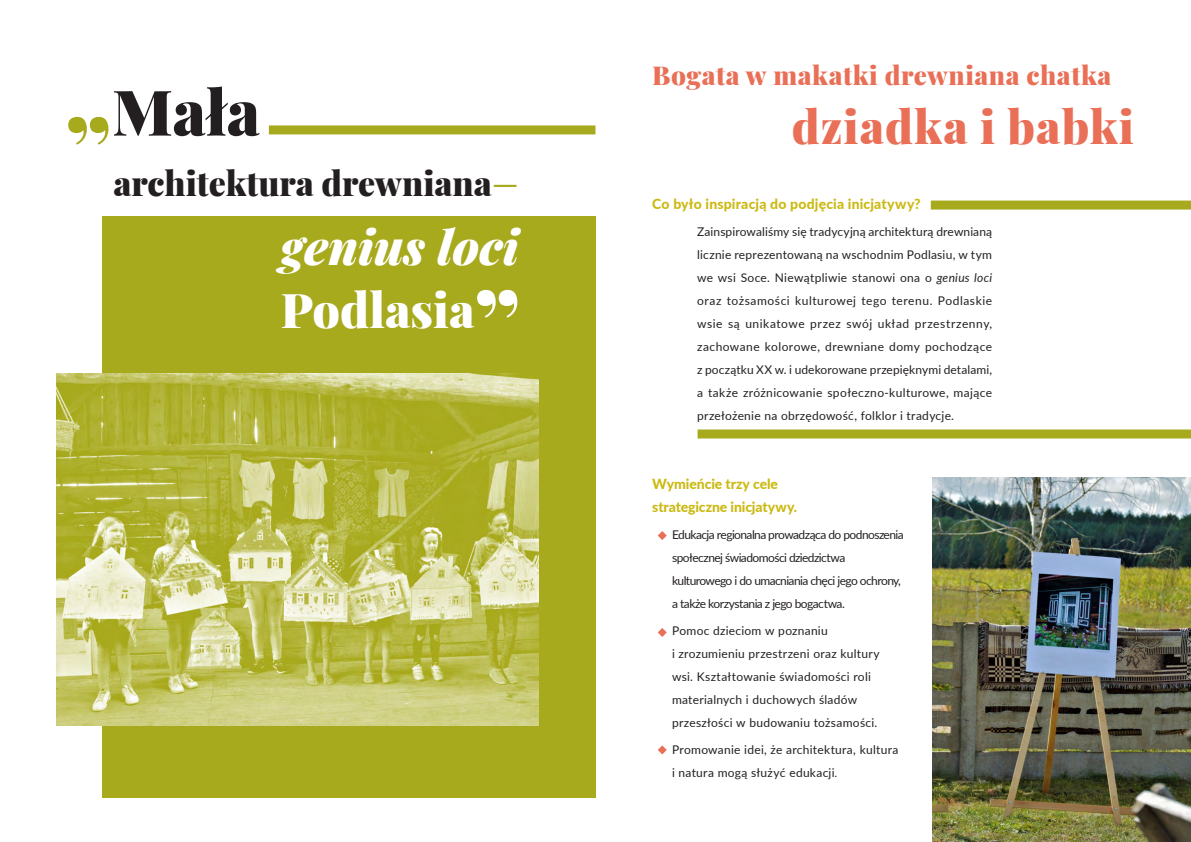
<style>
.page{position:relative;width:1191px;height:842px;background:#fff}
.page>*{position:absolute;margin:0;border:0;box-sizing:border-box;transform-origin:0 0}
.t1{font:900 63px "Playfair Display";color:#231f20}
.t2{font:italic 900 48px/63px "Playfair Display";color:#fff}
.t3{font:900 46px "Playfair Display";letter-spacing:.02em;color:#e96f57}
.t4{font:900 34px "Playfair Display";color:#231f20}
.t5{font:900 26px "Playfair Display";letter-spacing:.02em;color:#e96f57}
.t6{font:800 14px/23px "Lato";letter-spacing:.005em;color:#cbb911}
.t7{font:12px/23px "Lato";letter-spacing:.02em;color:#231f20}
.t8{font:12px/23px "Lato";letter-spacing:-.05em;color:#231f20}
.s1{font-size:94px;color:#a7aa1d}
.s2{font-family:"Lato";font-weight:400;color:#a7aa1d}
.s3{font-style:normal}
.s4{font-style:normal;font-size:94px}
.s5{font-style:italic}
.s6{font-family:"Roboto"}
</style>
<div class="page">
<div style="left:102px;top:217px;width:493px;height:581px;background:#a7aa1d"></div>
<div style="left:269px;top:125px;width:326px;height:9px;background:#a7aa1d"></div>
<img style="left:933px;top:478px;width:258px;height:364px">
<img style="left:57px;top:373px;width:482px;height:353px">
<div style="left:697px;top:429px;width:494px;height:9px;background:#a7aa1d"></div>
<svg style="left:658px;top:531px;width:9px;height:9px"></svg>
<div style="left:930px;top:201px;width:261px;height:9px;background:#a7aa1d"></div>
<svg style="left:658px;top:628px;width:9px;height:9px"></svg>
<svg style="left:658px;top:745px;width:9px;height:9px"></svg>
<h1 class="t1" style="left:64px;top:62px;width:197px"><span class="s1">„</span>Mała</h1>
<h3 class="t4" style="left:113px;top:156px;width:407px">architektura drewniana<span class="s2">—</span></h3>
<h2 class="t2" style="left:281px;top:210px;width:241px">genius loci<br><span class="s3">Podlasia</span><span class="s4">”</span></h2>
<h3 class="t5" style="left:652px;top:55px;width:460px">Bogata w makatki drewniana chatka</h3>
<h3 class="t3" style="left:792px;top:90px;width:344px">dziadka i babki</h3>
<p class="t6" style="left:652px;top:192px;width:270px">Co było inspiracją do podjęcia inicjatywy?</p>
<p class="t7" style="left:697px;top:219px;width:296px;text-align:justify">Zainspirowaliśmy się tradycyjną architekturą drewnianą licznie reprezentowaną na wschodnim Podlasiu, w tym we wsi Soce. Niewątpliwie stanowi ona o <span class="s5">genius loci </span>oraz tożsamości kulturowej tego terenu. Podlaskie wsie są unikatowe przez swój układ przestrzenny, zachowane kolorowe, drewniane domy pochodzące z początku XX w. i udekorowane przepięknymi detalami, a także zróżnicowanie społeczno-kulturowe, mające przełożenie na obrzędowość, folklor i tradycje.</p>
<p class="t6" style="left:652px;top:472px;width:146px">Wymieńcie trzy cele strategiczne inicjatywy.</p>
<p class="t8" style="left:672px;top:522px;width:233px">Edukacja regionalna prowadząca do podnoszenia społecznej świadomości dziedzictwa kulturowego i do umacniania chęci jego ochrony, a także korzystania z jego bogactwa.</p>
<p class="t7" style="left:672px;top:618px;width:209px">Pomoc dzieciom w poznaniu<br>i zrozumieniu przestrzeni oraz kultury wsi. Kształtowanie świadomości roli materialnych i duchowych śladów przeszłości w budowaniu tożsamości.</p>
<p class="t7" style="left:672px;top:737px;width:228px">Promowanie idei, że architektura, kultura i natura mogą służyć edukacji<span class="s6">.</span></p>
</div>
